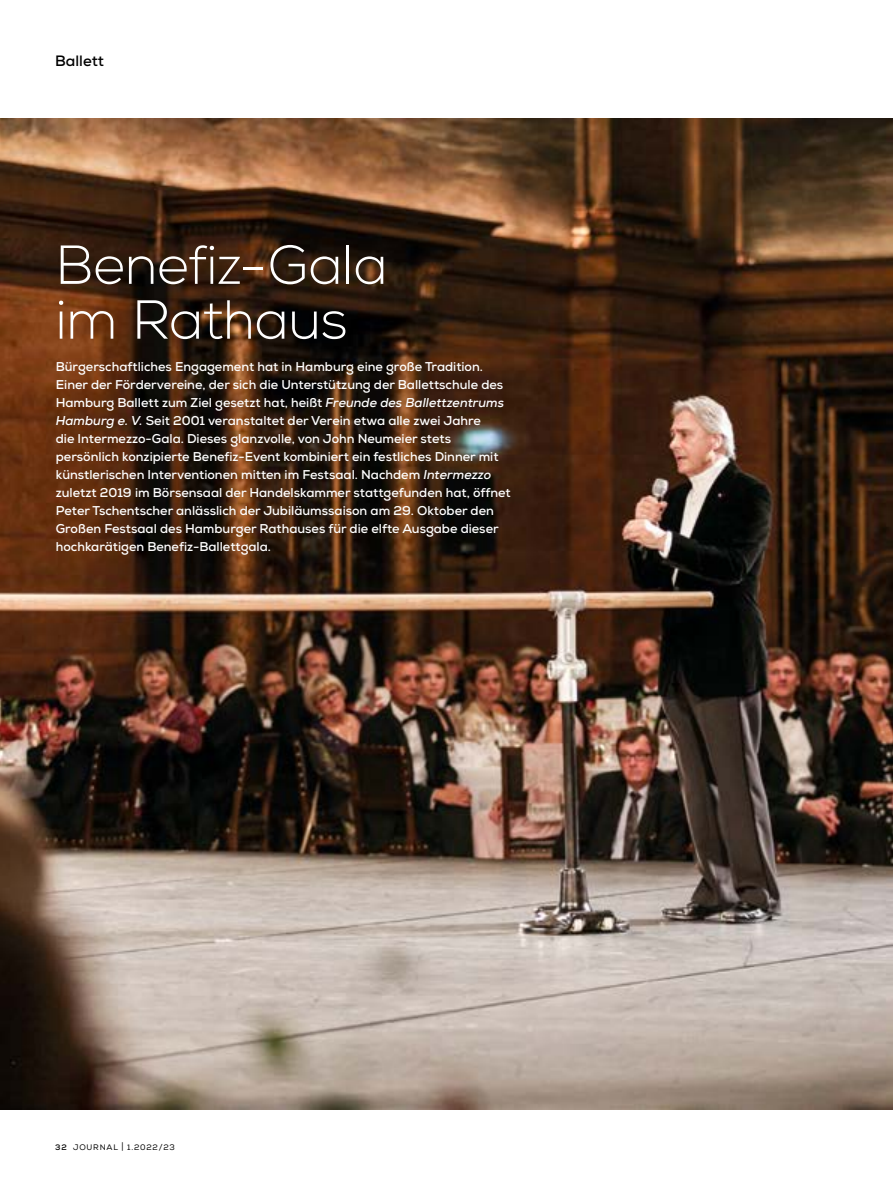
<style>
.page{position:relative;width:893px;height:1191px;background:#fff}
.page>*{position:absolute;margin:0;border:0;box-sizing:border-box;transform-origin:0 0}
.t1{font:300 54.75px/54.8px "Nexa";letter-spacing:-.015em;color:#fff}
.t2{font:700 15px "Nexa";color:#000}
.t3{font:700 12.75px/18px "Nexa";color:#fff}
.t4{font:7.95px "Nexa";letter-spacing:.1em;color:#000}
.s1{font-style:italic}
.s2{font-weight:700}
.s3{font-size:10.35px}
</style>
<div class="page">
<img style="left:0;top:119px;width:893px;height:990px">
<p class="t2" style="left:55px;top:51px;width:50px">Ballett</p>
<h1 class="t1" style="left:55px;top:239px;width:334px">Benefiz-Gala im Rathaus</h1>
<p class="t3" style="left:56px;top:357px;width:456px">Bürgerschaftliches Engagement hat in Hamburg eine große Tradition.<br>Einer der Fördervereine, der sich die Unterstützung der Ballettschule des Hamburg Ballett zum Ziel gesetzt hat, heißt <span class="s1">Freunde des Ballettzentrums Hamburg e. V.</span> Seit 2001 veranstaltet der Verein etwa alle zwei Jahre<br>die Intermezzo-Gala. Dieses glanzvolle, von John Neumeier stets persönlich konzipierte Benefiz-Event kombiniert ein festliches Dinner mit künstlerischen Interventionen mitten im Festsaal. Nachdem <span class="s1">Intermezzo </span>zuletzt 2019 im Börsensaal der Handelskammer stattgefunden hat, öffnet Peter Tschentscher anlässlich der Jubiläumssaison am 29. Oktober den Großen Festsaal des Hamburger Rathauses für die elfte Ausgabe dieser hochkarätigen Benefiz-Ballettgala.</p>
<p class="t4" style="left:55px;top:1142px;width:121px"><span class="s2">32</span> JOURNAL <span class="s3">|</span> 1.2022/23</p>
</div>
